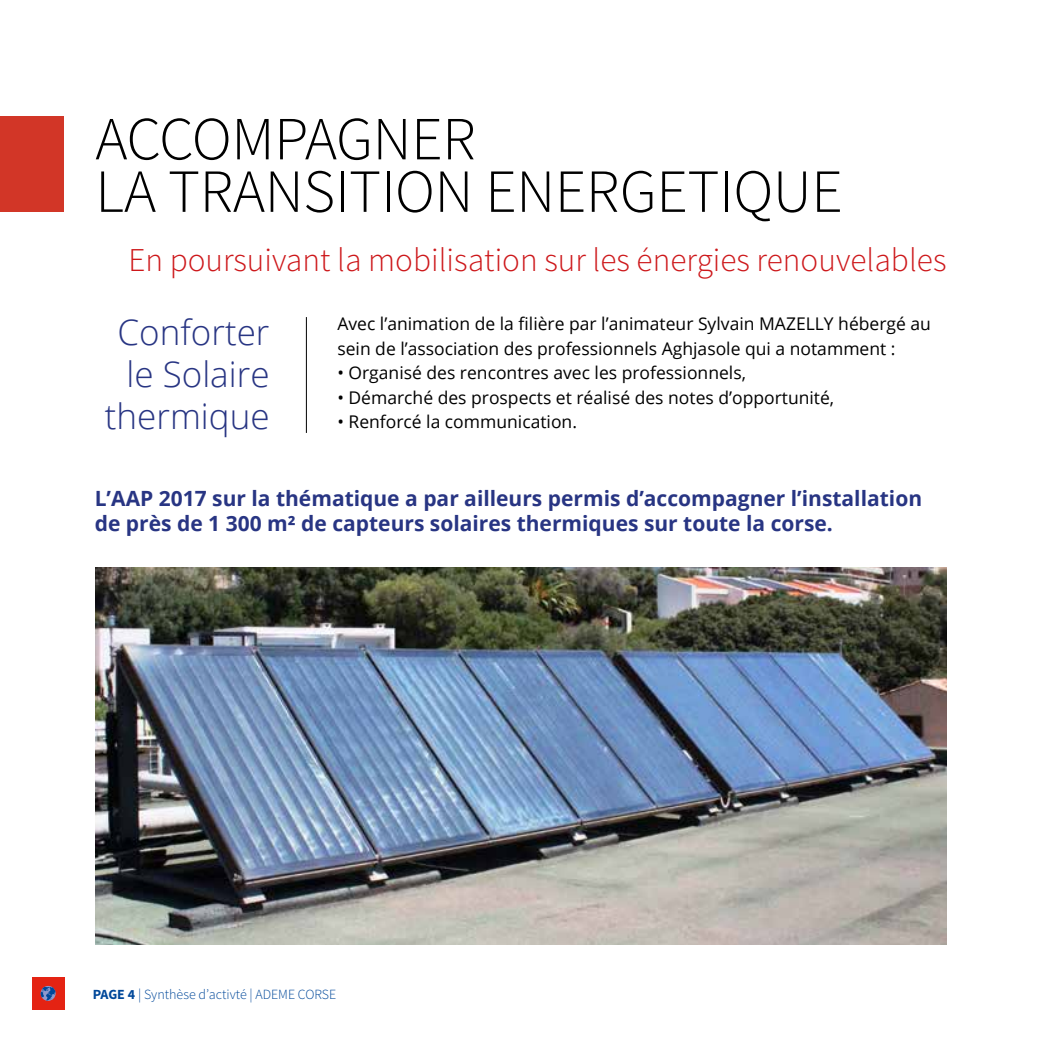
<style>
.page{position:relative;width:1042px;height:1042px;background:#fff}
.page>*{position:absolute;margin:0;border:0;box-sizing:border-box;transform-origin:0 0}
.t1{font:300 61.25px/52.5px "Source Sans Pro";color:#000}
.t2{font:300 35px/42px "Open Sans";color:#283583;text-align:right}
.t3{font:300 33.25px "Source Sans Pro";color:#cd171a}
.t4{font:700 21px/24.5px "Open Sans";color:#283583}
.t5{font:17.5px/24.5px "Open Sans";color:#000}
.t6{font:300 14px "Source Sans Pro";color:#00489a}
.s1{font-weight:700}
</style>
<div class="page">
<div style="left:32px;top:977px;width:32px;height:33px;background:#e42313"></div>
<svg style="left:41px;top:986px;width:15px;height:15px"></svg>
<hr style="left:306px;top:317px;width:1px;height:116px;background:#000">
<img style="left:95px;top:567px;width:851px;height:377px">
<div style="left:0;top:116px;width:63px;height:96px;background:#d23627"></div>
<h1 class="t1" style="left:95px;top:113px;width:748px">ACCOMPAGNER<br>LA TRANSITION ENERGETIQUE</h1>
<h3 class="t3" style="left:129px;top:240px;width:819px">En poursuivant la mobilisation sur les énergies renouvelables</h3>
<p class="t5" style="left:337px;top:311px;width:595px">Avec l’animation de la filière par l’animateur Sylvain MAZELLY hébergé au sein de l’association des professionnels Aghjasole qui a notamment :</p>
<p class="t5" style="left:337px;top:360px;width:410px">• Organisé des rencontres avec les professionnels,</p>
<p class="t5" style="left:337px;top:385px;width:498px">• Démarché des prospects et réalisé des notes d’opportunité,</p>
<p class="t5" style="left:337px;top:409px;width:241px">• Renforcé la communication.</p>
<h2 class="t2" style="left:105px;top:310px;width:166px">Conforter le Solaire thermique</h2>
<p class="t4" style="left:95px;top:486px;width:829px">L’AAP 2017 sur la thématique a par ailleurs permis d’accompagner l’installation de près de 1 300 m² de capteurs solaires thermiques sur toute la corse.</p>
<p class="t6" style="left:93px;top:985px;width:245px"><span class="s1">PAGE 4</span> | Synthèse d’activté | ADEME CORSE</p>
</div>
